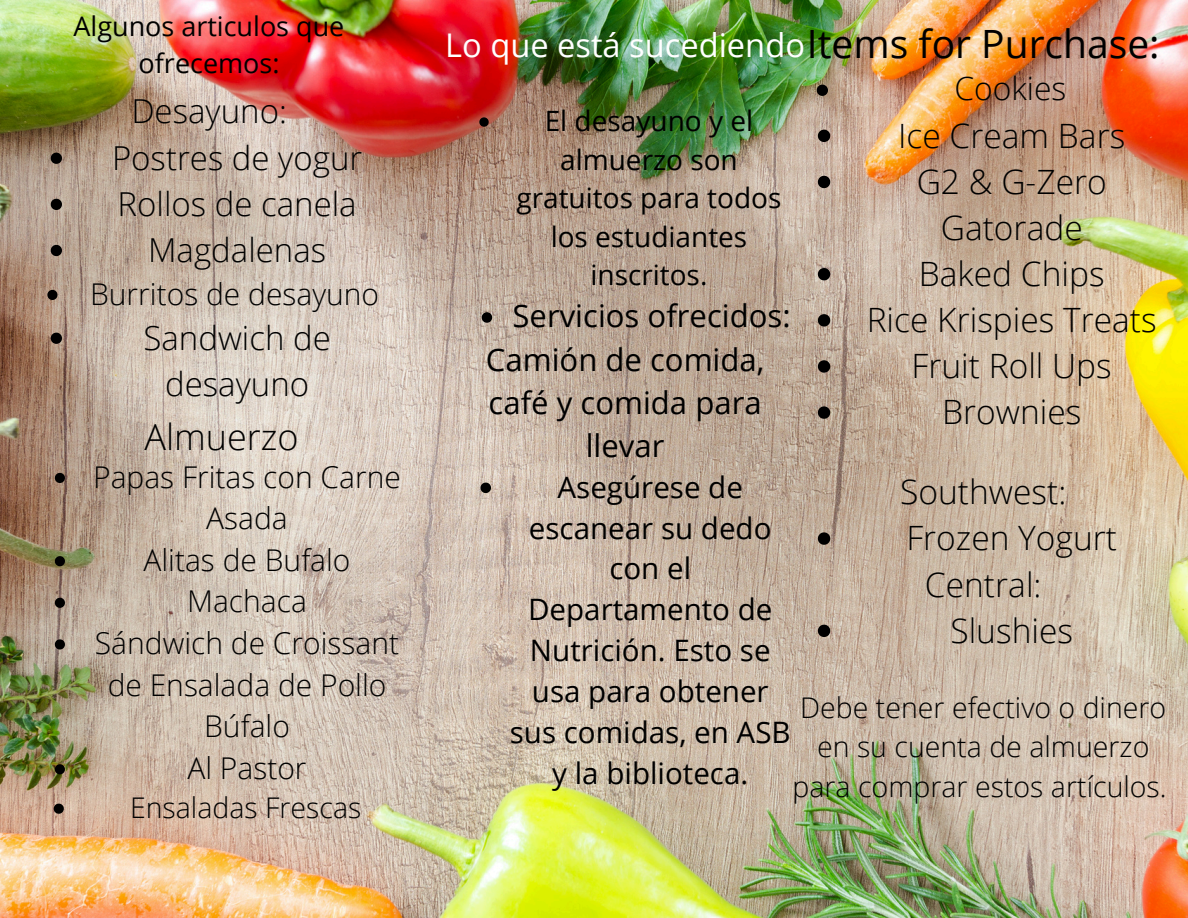
<style>
.page{position:relative;width:1188px;height:918px;background:#fff}
.page>*{position:absolute;margin:0;border:0;box-sizing:border-box;transform-origin:0 0}
.t1{font:39px "Open Sans";color:#000}
.t2{font:300 36px "Open Sans";color:#000}
.t3{font:300 33.45px/46.2px "Open Sans";color:#000;text-align:center}
.t4{font:300 33px/46.2px "Open Sans";color:#000;text-align:center}
.t5{font:32.7px "Open Sans";color:#fff}
.t6{font:300 31.8px "Open Sans";color:#000}
.t7{font:31.05px/43.2px "Open Sans";color:#000;text-align:center}
.t8{font:300 30px/41.7px "Open Sans";color:#000;text-align:center}
.t9{font:29.55px/40.8px "Open Sans";color:#000;text-align:center}
.t10{font:300 28.5px/39.3px "Open Sans";color:#000;text-align:center}
.t11{font:28.05px/38.5px "Open Sans";color:#000;text-align:center}
.t12{font:27px/37.2px "Open Sans";color:#000;text-align:center}
</style>
<div class="page">
<img style="left:0;top:0;width:1188px;height:918px">
<svg style="left:51px;top:153px;width:11px;height:11px"></svg>
<svg style="left:51px;top:199px;width:11px;height:11px"></svg>
<svg style="left:51px;top:245px;width:11px;height:11px"></svg>
<svg style="left:47px;top:290px;width:10px;height:10px"></svg>
<svg style="left:51px;top:333px;width:11px;height:11px"></svg>
<svg style="left:55px;top:473px;width:10px;height:10px"></svg>
<svg style="left:55px;top:556px;width:10px;height:10px"></svg>
<svg style="left:55px;top:598px;width:10px;height:10px"></svg>
<svg style="left:55px;top:639px;width:10px;height:11px"></svg>
<svg style="left:55px;top:764px;width:10px;height:10px"></svg>
<svg style="left:54px;top:804px;width:10px;height:10px"></svg>
<svg style="left:817px;top:85px;width:11px;height:11px"></svg>
<svg style="left:818px;top:130px;width:12px;height:12px"></svg>
<svg style="left:818px;top:176px;width:12px;height:12px"></svg>
<svg style="left:818px;top:268px;width:12px;height:12px"></svg>
<svg style="left:818px;top:314px;width:12px;height:13px"></svg>
<svg style="left:818px;top:360px;width:12px;height:13px"></svg>
<svg style="left:818px;top:406px;width:12px;height:13px"></svg>
<svg style="left:818px;top:532px;width:12px;height:13px"></svg>
<svg style="left:818px;top:625px;width:12px;height:12px"></svg>
<svg style="left:479px;top:117px;width:10px;height:10px"></svg>
<svg style="left:482px;top:312px;width:10px;height:11px"></svg>
<svg style="left:481px;top:483px;width:10px;height:10px"></svg>
<h2 class="t12" style="left:74px;top:7px;width:272px">Algunos articulos que ofrecemos:</h2>
<p class="t4" style="left:131px;top:87px;width:157px">Desayuno:</p>
<p class="t4" style="left:112px;top:134px;width:252px">Postres de yogur</p>
<p class="t4" style="left:118px;top:180px;width:241px">Rollos de canela</p>
<p class="t4" style="left:148px;top:226px;width:180px">Magdalenas</p>
<p class="t8" style="left:90px;top:272px;width:290px">Burritos de desayuno</p>
<h1 class="t4" style="left:143px;top:314px;width:189px">Sandwich de desayuno</h1>
<p class="t2" style="left:144px;top:412px;width:156px">Almuerzo</p>
<p class="t8" style="left:93px;top:455px;width:309px">Papas Fritas con Carne<br>Asada</p>
<p class="t8" style="left:144px;top:538px;width:209px">Alitas de Bufalo</p>
<p class="t8" style="left:187px;top:580px;width:121px">Machaca</p>
<p class="t8" style="left:95px;top:622px;width:306px">Sándwich de Croissant de Ensalada de Pollo<br>Búfalo</p>
<p class="t8" style="left:187px;top:746px;width:121px">Al Pastor</p>
<h2 class="t10" style="left:130px;top:788px;width:233px">Ensaladas Frescas</h2>
<h1 class="t1" style="left:807px;top:17px;width:354px">Items for Purchase:</h1>
<p class="t6" style="left:954px;top:66px;width:113px">Cookies</p>
<p class="t3" style="left:898px;top:112px;width:229px">Ice Cream Bars</p>
<h2 class="t3" style="left:917px;top:158px;width:192px">G2 &amp; G-Zero<br>Gatorade</h2>
<p class="t3" style="left:919px;top:250px;width:187px">Baked Chips</p>
<p class="t3" style="left:867px;top:296px;width:292px">Rice Krispies Treats</p>
<p class="t3" style="left:912px;top:342px;width:202px">Fruit Roll Ups</p>
<p class="t3" style="left:942px;top:388px;width:141px">Brownies</p>
<p class="t5" style="left:445px;top:22px;width:361px">Lo que está sucediendo</p>
<p class="t11" style="left:516px;top:101px;width:266px">El desayuno y el almuerzo son gratuitos para todos los estudiantes inscritos.</p>
<h2 class="t7" style="left:513px;top:294px;width:280px">Servicios ofrecidos:</h2>
<p class="t7" style="left:486px;top:337px;width:280px">Camión de comida, café y comida para llevar</p>
<h3 class="t9" style="left:510px;top:466px;width:282px">Asegúrese de escanear su dedo con el<br>Departamento de<br>Nutrición. Esto se usa para obtener sus comidas, en ASB y la biblioteca.</h3>
<p class="t3" style="left:900px;top:468px;width:168px">Southwest:</p>
<p class="t3" style="left:906px;top:514px;width:212px">Frozen Yogurt</p>
<p class="t3" style="left:925px;top:560px;width:118px">Central:</p>
<p class="t3" style="left:950px;top:607px;width:124px">Slushies</p>
<h2 class="t10" style="left:792px;top:687px;width:376px">Debe tener efectivo o dinero en su cuenta de almuerzo para comprar estos artículos.</h2>
</div>
